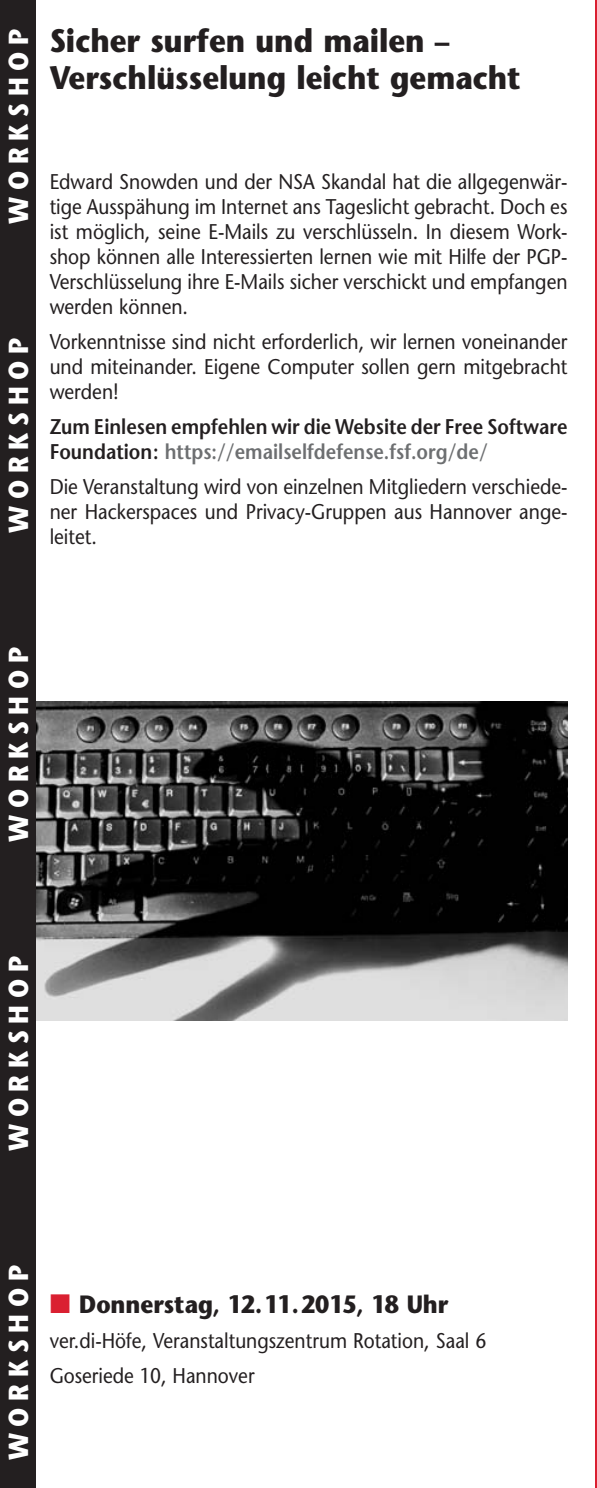
<style>
.page{position:relative;width:597px;height:1488px;background:#fff}
.page>*{position:absolute;margin:0;border:0;box-sizing:border-box;transform-origin:0 0}
.t1{font:700 32.5px/36.2px "Stone Sans";color:#231f20;scale:.9 1}
.t2{font:700 27.5px "Stone Sans";letter-spacing:.27em;color:#fff;scale:.9 1}
.t3{font:700 25px "Stone Sans";color:#231f20;scale:.9 1}
.t4{font:21.25px/25px "Stone Sans";color:#231f20;text-align:justify;scale:.9 1}
.t5{font:600 21.25px/25px "Stone Sans";color:#231f20;scale:.9 1}
.s1{color:#6d6f71}
.s2{font-family:"European Pi Three";font-weight:400;color:#da2031}
</style>
<div class="page">
<img style="left:35px;top:702px;width:532px;height:318px">
<div style="left:0;top:0;width:35px;height:1487px;background:#231f20"></div>
<hr style="left:595px;top:0;width:1px;height:1487px;background:#da2031">
<p class="t2" style="left:8px;top:224px;width:218px;rotate:-90deg">WORKSHOP</p>
<p class="t2" style="left:8px;top:533px;width:218px;rotate:-90deg">WORKSHOP</p>
<h1 class="t1" style="left:50px;top:26px;width:524px">Sicher surfen und mailen –<br>Verschlüsselung leicht gemacht</h1>
<p class="t4" style="left:50px;top:171px;width:576px">Edward Snowden und der NSA Skandal hat die allgegenwär&shy;tige Ausspähung im Internet ans Tageslicht gebracht. Doch es ist möglich, seine E-Mails zu verschlüsseln. In diesem Work&shy;shop können alle Interessierten lernen wie mit Hilfe der PGP-Verschlüsselung ihre E-Mails sicher verschickt und empfangen werden können.</p>
<p class="t4" style="left:50px;top:331px;width:576px">Vorkenntnisse sind nicht erforderlich, wir lernen voneinander und miteinander. Eigene Computer sollen gern mitgebracht werden!</p>
<p class="t5" style="left:50px;top:416px;width:576px">Zum Einlesen empfehlen wir die Website der Free Software<br>Foundation: <span class="s1">https://emailselfdefense.fsf.org/de/</span></p>
<p class="t4" style="left:50px;top:476px;width:576px">Die Veranstaltung wird von einzelnen Mitgliedern verschiede&shy;ner Hackerspaces und Privacy-Gruppen aus Hannover ange&shy;leitet.</p>
<p class="t2" style="left:8px;top:842px;width:218px;rotate:-90deg">WORKSHOP</p>
<p class="t2" style="left:8px;top:1151px;width:218px;rotate:-90deg">WORKSHOP</p>
<p class="t2" style="left:8px;top:1460px;width:218px;rotate:-90deg">WORKSHOP</p>
<p class="t3" style="left:50px;top:1294px;width:444px"><span class="s2">-</span> Donnerstag, 12.11.2015, 18 Uhr</p>
<p class="t4" style="left:50px;top:1325px;width:486px;line-height:35px">ver.di-Höfe, Veranstaltungszentrum Rotation, Saal 6<br>Goseriede 10, Hannover</p>
</div>
